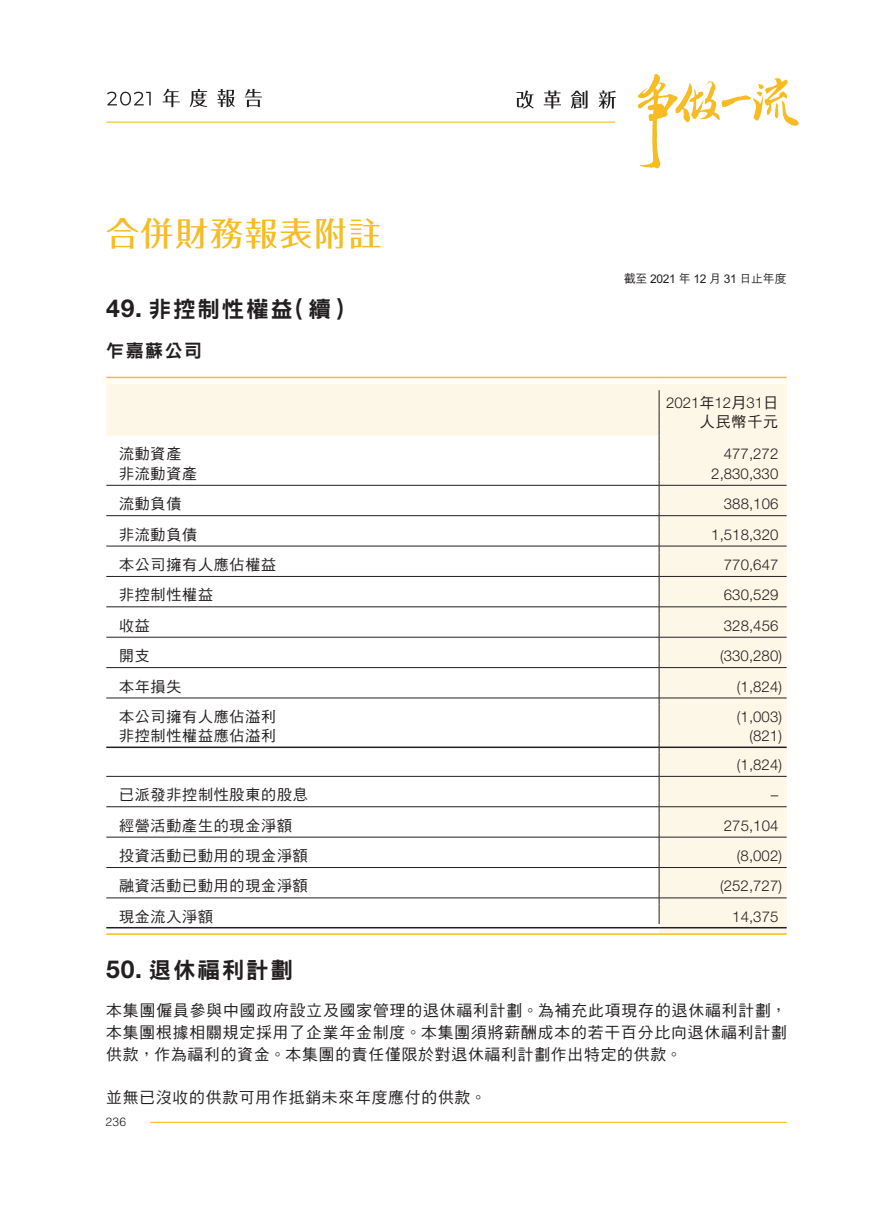
<style>
.page{position:relative;width:893px;height:1212px;background:#fff}
.page>*{position:absolute;margin:0;border:0;box-sizing:border-box;transform-origin:0 0}
.t1{font:500 33px "Folk Pro";letter-spacing:.05em;color:#f7bc23}
.t2{font:22.5px "DF Hei Std W9";letter-spacing:.08em;color:#231f20}
.t3{font:18px "DF Hei Std W9";letter-spacing:.08em;color:#231f20}
.t4{font:15.75px/21.8px "DF Hei Std W5";letter-spacing:.055em;color:#231f20;text-align:justify}
.t5{font:300 15px/28.5px "Helvetica Neue LT Std";letter-spacing:.005em;color:#231f20;text-align:right}
.t6{font:15px "DF Hei Std W5";letter-spacing:.055em;color:#231f20}
.t7{font:500 12px "M Hei HK";letter-spacing:-.025em;color:#231f20}
.t8{font:300 12px "Helvetica LT Std";color:#231f20}
.s1{font-family:"Helvetica Neue LT Std";font-weight:700;font-size:24.75px}
.s2{font-family:"DF Hei Std W5";font-weight:400}
</style>
<div class="page">
<hr style="left:151px;top:1122px;width:635px;height:1px;background:#f7bc23">
<hr style="left:107px;top:122px;width:508px;height:1px;background:#f7bc23">
<svg style="left:107px;top:92px;width:44px;height:14px"></svg>
<svg style="left:163px;top:89px;width:17px;height:18px"></svg>
<svg style="left:190px;top:89px;width:17px;height:18px"></svg>
<svg style="left:218px;top:89px;width:17px;height:18px"></svg>
<svg style="left:245px;top:89px;width:17px;height:18px"></svg>
<svg style="left:516px;top:90px;width:18px;height:19px"></svg>
<svg style="left:544px;top:90px;width:17px;height:19px"></svg>
<svg style="left:571px;top:91px;width:17px;height:17px"></svg>
<svg style="left:599px;top:90px;width:17px;height:19px"></svg>
<svg style="left:637px;top:74px;width:162px;height:94px"></svg>
<svg style="left:106px;top:384px;width:681px;height:549px"></svg>
<div style="left:660px;top:436px;width:127px;height:438px;background:#fdf7e7"></div>
<hr style="left:106px;top:377px;width:553px;height:1px;background:#f7bc23">
<hr style="left:659px;top:377px;width:128px;height:1px;background:#f7bc23">
<svg style="left:659px;top:390px;width:1px;height:534px"></svg>
<hr style="left:106px;top:485px;width:553px;height:1px;background:#231f20">
<hr style="left:659px;top:485px;width:128px;height:1px;background:#231f20">
<hr style="left:106px;top:515px;width:553px;height:1px;background:#231f20">
<hr style="left:659px;top:515px;width:128px;height:1px;background:#231f20">
<hr style="left:106px;top:546px;width:553px;height:1px;background:#231f20">
<hr style="left:659px;top:546px;width:128px;height:1px;background:#231f20">
<hr style="left:106px;top:576px;width:553px;height:1px;background:#231f20">
<hr style="left:659px;top:576px;width:128px;height:1px;background:#231f20">
<hr style="left:106px;top:606px;width:553px;height:1px;background:#231f20">
<hr style="left:659px;top:606px;width:128px;height:1px;background:#231f20">
<hr style="left:106px;top:637px;width:553px;height:1px;background:#231f20">
<hr style="left:659px;top:637px;width:128px;height:1px;background:#231f20">
<hr style="left:106px;top:667px;width:553px;height:1px;background:#231f20">
<hr style="left:659px;top:667px;width:128px;height:1px;background:#231f20">
<hr style="left:106px;top:698px;width:553px;height:1px;background:#231f20">
<hr style="left:659px;top:698px;width:128px;height:1px;background:#231f20">
<hr style="left:106px;top:746px;width:553px;height:2px;background:#231f20">
<hr style="left:659px;top:746px;width:128px;height:2px;background:#231f20">
<hr style="left:106px;top:776px;width:553px;height:1px;background:#231f20">
<hr style="left:659px;top:776px;width:128px;height:1px;background:#231f20">
<hr style="left:106px;top:806px;width:553px;height:1px;background:#231f20">
<hr style="left:659px;top:806px;width:128px;height:1px;background:#231f20">
<hr style="left:106px;top:837px;width:553px;height:1px;background:#231f20">
<hr style="left:659px;top:837px;width:128px;height:1px;background:#231f20">
<hr style="left:106px;top:867px;width:553px;height:1px;background:#231f20">
<hr style="left:659px;top:867px;width:128px;height:1px;background:#231f20">
<hr style="left:106px;top:898px;width:553px;height:1px;background:#231f20">
<hr style="left:659px;top:898px;width:128px;height:1px;background:#231f20">
<hr style="left:106px;top:927px;width:553px;height:1px;background:#231f20">
<hr style="left:659px;top:927px;width:128px;height:1px;background:#231f20">
<hr style="left:106px;top:933px;width:553px;height:2px;background:#f7bc23">
<hr style="left:659px;top:933px;width:128px;height:2px;background:#f7bc23">
<h1 class="t1" style="left:106px;top:205px;width:277px">合併財務報表附註</h1>
<h2 class="t2" style="left:106px;top:297px;width:249px"><span class="s1">49.</span> 非控制性權益（續）</h2>
<p class="t3" style="left:106px;top:341px;width:97px">乍嘉蘇公司</p>
<p class="t7" style="left:624px;top:270px;width:164px">截至 2021 年 12 月 31 日止年度</p>
<p class="t5" style="left:666px;top:388px;width:114px">2021<span class="s2">年</span>12<span class="s2">月</span>31<span class="s2">日</span></p>
<p class="t6" style="left:700px;top:414px;width:80px">人民幣千元</p>
<p class="t6" style="left:119px;top:446px;width:64px">流動資產</p>
<p class="t5" style="left:724px;top:439px;width:56px">477,272</p>
<p class="t6" style="left:119px;top:465px;width:80px">非流動資產</p>
<p class="t5" style="left:711px;top:459px;width:69px">2,830,330</p>
<p class="t6" style="left:119px;top:496px;width:64px">流動負債</p>
<p class="t5" style="left:724px;top:489px;width:56px">388,106</p>
<p class="t6" style="left:119px;top:526px;width:80px">非流動負債</p>
<p class="t5" style="left:711px;top:520px;width:69px">1,518,320</p>
<p class="t6" style="left:119px;top:556px;width:159px">本公司擁有人應佔權益</p>
<p class="t5" style="left:724px;top:550px;width:56px">770,647</p>
<p class="t6" style="left:119px;top:587px;width:95px">非控制性權益</p>
<p class="t5" style="left:724px;top:580px;width:56px">630,529</p>
<p class="t6" style="left:119px;top:617px;width:32px">收益</p>
<p class="t5" style="left:724px;top:611px;width:56px">328,456</p>
<p class="t6" style="left:119px;top:648px;width:32px">開支</p>
<p class="t5" style="left:720px;top:641px;width:63px">(330,280)</p>
<p class="t6" style="left:119px;top:678px;width:64px">本年損失</p>
<p class="t5" style="left:737px;top:672px;width:47px">(1,824)</p>
<p class="t6" style="left:119px;top:708px;width:159px">本公司擁有人應佔溢利</p>
<p class="t5" style="left:737px;top:702px;width:47px">(1,003)</p>
<p class="t6" style="left:119px;top:728px;width:159px">非控制性權益應佔溢利</p>
<p class="t5" style="left:737px;top:721px;width:47px">(821) (1,824)</p>
<p class="t6" style="left:119px;top:787px;width:190px">已派發非控制性股東的股息</p>
<p class="t5" style="left:771px;top:780px;width:9px">–</p>
<p class="t6" style="left:119px;top:817px;width:174px">經營活動產生的現金淨額</p>
<p class="t5" style="left:724px;top:811px;width:56px">275,104</p>
<p class="t6" style="left:119px;top:847px;width:190px">投資活動已動用的現金淨額</p>
<p class="t5" style="left:737px;top:841px;width:47px">(8,002)</p>
<p class="t6" style="left:119px;top:878px;width:190px">融資活動已動用的現金淨額</p>
<p class="t5" style="left:720px;top:871px;width:63px">(252,727)</p>
<p class="t6" style="left:119px;top:908px;width:95px">現金流入淨額</p>
<p class="t5" style="left:732px;top:902px;width:48px">14,375</p>
<h2 class="t2" style="left:106px;top:958px;width:188px"><span class="s1">50.</span> 退休福利計劃</h2>
<p class="t4" style="left:106px;top:999px;width:682px">本集團僱員參與中國政府設立及國家管理的退休福利計劃。為補充此項現存的退休福利計劃，本集團根據相關規定採用了企業年金制度。本集團須將薪酬成本的若干百分比向退休福利計劃供款，作為福利的資金。本集團的責任僅限於對退休福利計劃作出特定的供款。</p>
<p class="t4" style="left:106px;top:1086px;width:381px">並無已沒收的供款可用作抵銷未來年度應付的供款。</p>
<p class="t8" style="left:106px;top:1114px;width:22px">236</p>
</div>
